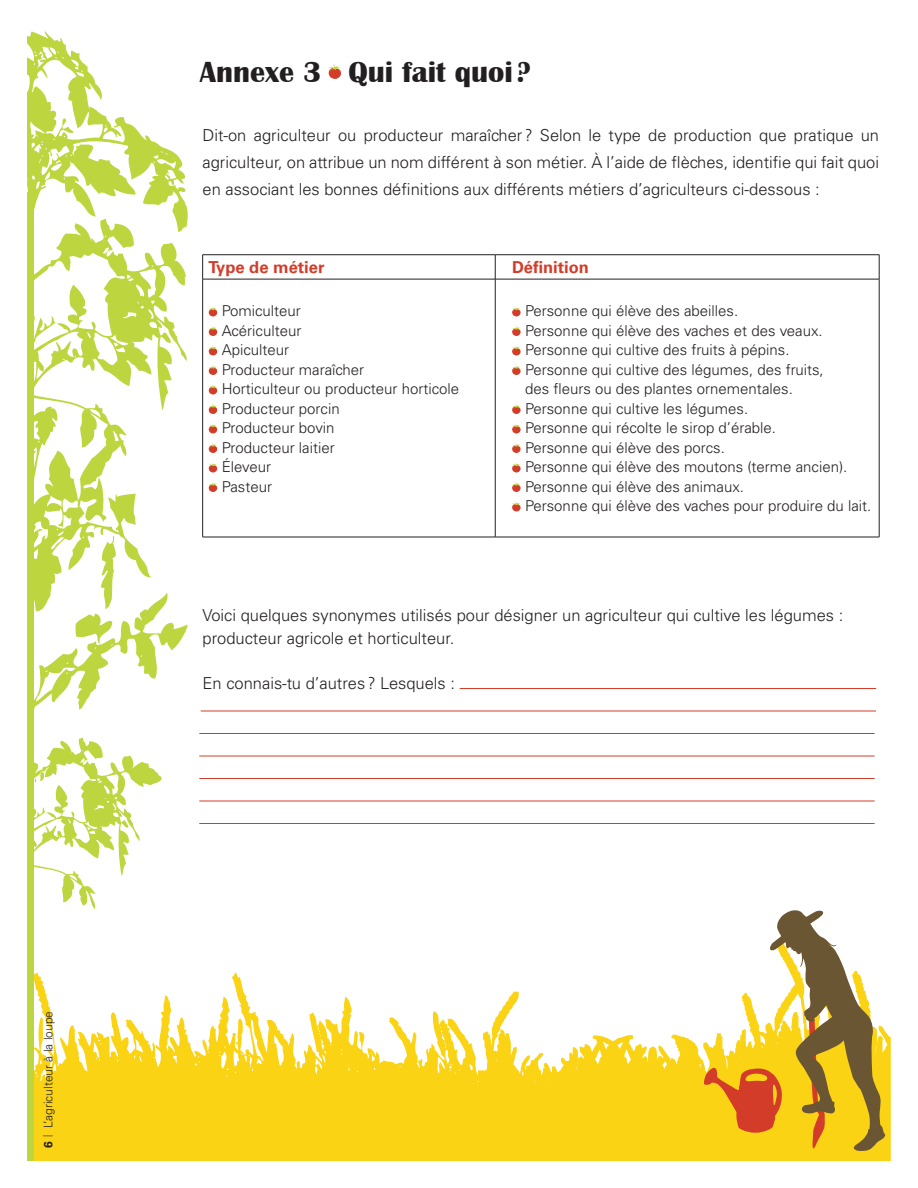
<style>
.page{position:relative;width:918px;height:1188px;background:#fff}
.page>*{position:absolute;margin:0;border:0;box-sizing:border-box;transform-origin:0 0}
.t1{font:700 30px "Britannic";color:#231f20}
.t2{font:300 16.5px/27px "Univers";color:#231f20;text-align:justify}
.t3{font:700 16.5px "Univers";color:#d33c28}
.t4{font:300 15px/19.5px "Univers";color:#231f20}
.t5{font:300 12px "Univers";color:#231f20}
</style>
<div class="page">
<svg style="left:501px;top:991px;width:390px;height:170px;fill:#fad315"></svg>
<svg style="left:577px;top:1061px;width:2px;height:7px"></svg>
<svg style="left:531px;top:1079px;width:4px;height:5px"></svg>
<svg style="left:190px;top:972px;width:311px;height:189px;fill:#fad315"></svg>
<svg style="left:27px;top:31px;width:161px;height:373px"></svg>
<svg style="left:34px;top:404px;width:156px;height:757px"></svg>
<svg style="left:75px;top:534px;width:41px;height:110px"></svg>
<svg style="left:34px;top:738px;width:128px;height:171px"></svg>
<div style="left:0;top:192px;width:34px;height:973px;background:#bdd63f"></div>
<div style="left:0;top:0;width:27px;height:1180px;background:#fff"></div>
<div style="left:0;top:1161px;width:918px;height:27px;background:#fff"></div>
<svg style="left:328px;top:65px;width:13px;height:14px"></svg>
<hr style="left:202px;top:254px;width:293px;height:1px;background:#231f20">
<svg style="left:202px;top:255px;width:1px;height:24px"></svg>
<hr style="left:495px;top:254px;width:384px;height:1px;background:#231f20">
<svg style="left:495px;top:255px;width:1px;height:24px"></svg>
<svg style="left:879px;top:255px;width:1px;height:24px"></svg>
<hr style="left:202px;top:279px;width:293px;height:1px;background:#231f20">
<hr style="left:202px;top:279px;width:1px;height:258px;background:#231f20">
<hr style="left:495px;top:279px;width:384px;height:1px;background:#231f20">
<hr style="left:495px;top:279px;width:1px;height:258px;background:#231f20">
<hr style="left:879px;top:279px;width:1px;height:258px;background:#231f20">
<hr style="left:202px;top:537px;width:293px;height:1px;background:#231f20">
<hr style="left:495px;top:537px;width:384px;height:1px;background:#231f20">
<svg style="left:209px;top:307px;width:8px;height:10px"></svg>
<svg style="left:209px;top:326px;width:8px;height:10px"></svg>
<svg style="left:209px;top:346px;width:8px;height:10px"></svg>
<svg style="left:209px;top:365px;width:8px;height:10px"></svg>
<svg style="left:209px;top:385px;width:8px;height:10px"></svg>
<svg style="left:209px;top:404px;width:8px;height:10px"></svg>
<svg style="left:209px;top:424px;width:8px;height:10px"></svg>
<svg style="left:209px;top:443px;width:8px;height:10px"></svg>
<svg style="left:209px;top:463px;width:8px;height:10px"></svg>
<svg style="left:209px;top:482px;width:8px;height:10px"></svg>
<svg style="left:512px;top:307px;width:9px;height:10px"></svg>
<svg style="left:512px;top:326px;width:9px;height:10px"></svg>
<svg style="left:512px;top:346px;width:9px;height:10px"></svg>
<svg style="left:512px;top:365px;width:9px;height:10px"></svg>
<svg style="left:512px;top:404px;width:9px;height:10px"></svg>
<svg style="left:512px;top:424px;width:9px;height:10px"></svg>
<svg style="left:512px;top:443px;width:9px;height:10px"></svg>
<svg style="left:512px;top:463px;width:9px;height:10px"></svg>
<svg style="left:512px;top:482px;width:9px;height:10px"></svg>
<svg style="left:512px;top:502px;width:9px;height:10px"></svg>
<hr style="left:460px;top:688px;width:416px;height:1px;background:#d33c28">
<hr style="left:201px;top:711px;width:675px;height:1px;background:#d33c28">
<hr style="left:199px;top:733px;width:676px;height:1px;background:#d33c28">
<hr style="left:199px;top:756px;width:676px;height:1px;background:#d33c28">
<hr style="left:199px;top:778px;width:676px;height:1px;background:#d33c28">
<hr style="left:199px;top:801px;width:676px;height:1px;background:#d33c28">
<hr style="left:199px;top:823px;width:676px;height:1px;background:#d33c28">
<svg style="left:703px;top:910px;width:183px;height:241px"></svg>
<p class="t5" style="left:41px;top:1137px;width:128px;rotate:-90deg"><sup>|</sup> L’agriculteur à la loupe</p>
<h1 class="t1" style="left:200px;top:55px;width:332px">Annexe 3 Qui fait quoi ?</h1>
<p class="t2" style="left:202px;top:121px;width:678px">Dit-on agriculteur ou producteur maraîcher ? Selon le type de production que pratique un agriculteur, on attribue un nom différent à son métier. À l’aide de flèches, identifie qui fait quoi en associant les bonnes définitions aux différents métiers d’agriculteurs ci-dessous :</p>
<p class="t3" style="left:209px;top:258px;width:117px">Type de métier</p>
<p class="t3" style="left:512px;top:258px;width:79px">Définition</p>
<p class="t4" style="left:222px;top:301px;width:239px">Pomiculteur<br>Acériculteur<br>Apiculteur<br>Producteur maraîcher<br>Horticulteur ou producteur horticole<br>Producteur porcin<br>Producteur bovin<br>Producteur laitier<br>Éleveur<br>Pasteur</p>
<p class="t4" style="left:525px;top:301px;width:348px">Personne qui élève des abeilles.<br>Personne qui élève des vaches et des veaux.<br>Personne qui cultive des fruits à pépins.<br>Personne qui cultive des légumes, des fruits,<br>des fleurs ou des plantes ornementales.<br>Personne qui cultive les légumes.<br>Personne qui récolte le sirop d’érable.<br>Personne qui élève des porcs.<br>Personne qui élève des moutons (terme ancien).<br>Personne qui élève des animaux.<br>Personne qui élève des vaches pour produire du lait.</p>
<p class="t2" style="left:202px;top:604px;width:642px;line-height:22.5px">Voici quelques synonymes utilisés pour désigner un agriculteur qui cultive les légumes : producteur agricole et horticulteur.</p>
<p class="t2" style="left:202px;top:669px;width:254px">En connais-tu d’autres? Lesquels :</p>
</div>
